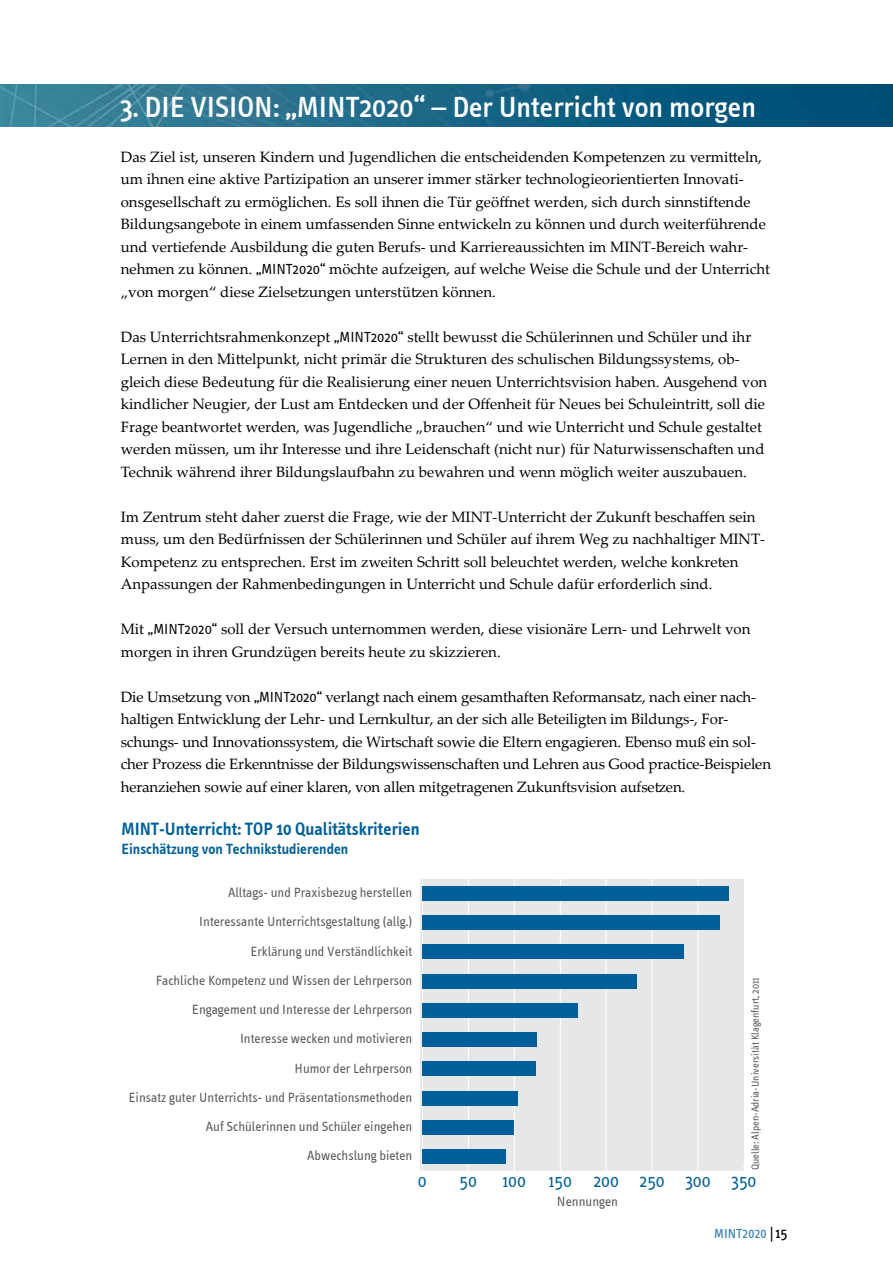
<style>
.page{position:relative;width:893px;height:1263px;background:#fff}
.page>*{position:absolute;margin:0;border:0;box-sizing:border-box;transform-origin:0 0}
.t1{font:500 30px "IV Font";color:#fff}
.t2{font:700 18.3px "IV Font Semi";color:#005f9a}
.t3{font:18.3px "IV Font Normal";color:#005f9a}
.t4{font:700 15.3px "IV Font Semi";color:#005f9a}
.t5{font:15px/22.5px "Palatino Linotype";color:#000}
.t6{font:13.8px/29.2px "IV Font Normal";color:#58595b;text-align:right}
.t7{font:13.5px "IV Font Book Caps";color:#3a80b3}
.t8{font:10.65px "IV Font Normal";color:#58595b}
.s1{font-family:"IV Font Normal"}
.s2{font-family:"IV Font";font-size:15px;color:#000}
</style>
<div class="page">
<img style="left:0;top:84px;width:893px;height:42px">
<div style="left:421px;top:879px;width:323px;height:291px;background:#e6e7e8"></div>
<hr style="left:468px;top:879px;width:1px;height:292px;background:#fff">
<hr style="left:514px;top:879px;width:1px;height:292px;background:#fff">
<hr style="left:560px;top:879px;width:1px;height:292px;background:#fff">
<hr style="left:606px;top:879px;width:1px;height:292px;background:#fff">
<hr style="left:652px;top:879px;width:1px;height:292px;background:#fff">
<hr style="left:698px;top:879px;width:1px;height:292px;background:#fff">
<hr style="left:422px;top:879px;width:1px;height:292px;background:#fff">
<div style="left:422px;top:1149px;width:84px;height:14px;background:#005f9a"></div>
<div style="left:422px;top:1120px;width:92px;height:14px;background:#005f9a"></div>
<div style="left:422px;top:1091px;width:96px;height:14px;background:#005f9a"></div>
<div style="left:422px;top:1062px;width:113px;height:14px;background:#005f9a"></div>
<div style="left:422px;top:1032px;width:115px;height:14px;background:#005f9a"></div>
<div style="left:422px;top:1003px;width:156px;height:14px;background:#005f9a"></div>
<div style="left:422px;top:974px;width:214px;height:14px;background:#005f9a"></div>
<div style="left:422px;top:945px;width:262px;height:14px;background:#005f9a"></div>
<div style="left:422px;top:915px;width:298px;height:14px;background:#005f9a"></div>
<div style="left:422px;top:886px;width:307px;height:14px;background:#005f9a"></div>
<h1 class="t1" style="left:121px;top:90px;width:193px">3. Die Vision: „MINT</h1>
<h1 class="t1" style="left:359px;top:90px;width:398px">2020“ – Der Unterricht von morgen</h1>
<p class="t5" style="left:121px;top:145px;width:651px">Das Ziel ist, unseren Kindern und Jugendlichen die entscheidenden Kompetenzen zu vermitteln, um ihnen eine aktive Partizipation an unserer immer stärker technologieorientierten Innovati&shy;onsgesellschaft zu ermöglichen. Es soll ihnen die Tür geöffnet werden, sich durch sinnstiftende Bildungsangebote in einem umfassenden Sinne entwickeln zu können und durch weiterführende und vertiefende Ausbildung die guten Berufs- und Karriereaussichten im MINT-Bereich wahr&shy;nehmen zu können. <span class="s1">„MINT2020“</span> möchte aufzeigen, auf welche Weise die Schule und der Unterricht „von morgen“ diese Zielsetzungen unterstützen können.</p>
<p class="t5" style="left:121px;top:325px;width:648px">Das Unterrichtsrahmenkonzept <span class="s1">„MINT2020“</span> stellt bewusst die Schülerinnen und Schüler und ihr Lernen in den Mittelpunkt, nicht primär die Strukturen des schulischen Bildungssystems, ob&shy;gleich diese Bedeutung für die Realisierung einer neuen Unterrichtsvision haben. Ausgehend von kindlicher Neugier, der Lust am Entdecken und der Offenheit für Neues bei Schuleintritt, soll die Frage beantwortet werden, was Jugendliche „brauchen“ und wie Unterricht und Schule gestaltet werden müssen, um ihr Interesse und ihre Leidenschaft (nicht nur) für Naturwissenschaften und Technik während ihrer Bildungslaufbahn zu bewahren und wenn möglich weiter auszubauen.</p>
<p class="t5" style="left:121px;top:505px;width:646px">Im Zentrum steht daher zuerst die Frage, wie der MINT-Unterricht der Zukunft beschaffen sein muss, um den Bedürfnissen der Schülerinnen und Schüler auf ihrem Weg zu nachhaltiger MINT-Kompetenz zu entsprechen. Erst im zweiten Schritt soll beleuchtet werden, welche konkreten Anpassungen der Rahmenbedingungen in Unterricht und Schule dafür erforderlich sind.</p>
<p class="t5" style="left:121px;top:617px;width:631px">Mit <span class="s1">„MINT2020“</span> soll der Versuch unternommen werden, diese visionäre Lern- und Lehrwelt von morgen in ihren Grundzügen bereits heute zu skizzieren.</p>
<p class="t5" style="left:121px;top:685px;width:652px">Die Umsetzung von <span class="s1">„MINT2020“</span> verlangt nach einem gesamthaften Reformansatz, nach einer nach&shy;haltigen Entwicklung der Lehr- und Lernkultur, an der sich alle Beteiligten im Bildungs-, For&shy;schungs- und Innovationssystem, die Wirtschaft sowie die Eltern engagieren. Ebenso muß ein sol&shy;cher Prozess die Erkenntnisse der Bildungswissenschaften und Lehren aus Good practice-Beispielen heranziehen sowie auf einer klaren, von allen mitgetragenen Zukunftsvision aufsetzen.</p>
<p class="t2" style="left:122px;top:818px;width:300px">MINT-Unterricht: TOP 10 Qualitätskriterien</p>
<p class="t4" style="left:122px;top:839px;width:228px">Einschätzung von Technikstudierenden</p>
<p class="t6" style="left:129px;top:878px;width:285px">Alltags- und Praxisbezug herstellen<br>Interessante Unterrichtsgestaltung (allg.)<br>Erklärung und Verständlichkeit<br>Fachliche Kompetenz und Wissen der Lehrperson Engagement und Interesse der Lehrperson<br>Interesse wecken und motivieren<br>Humor der Lehrperson<br>Einsatz guter Unterrichts- und Präsentationsmethoden Auf Schülerinnen und Schüler eingehen<br>Abwechslung bieten</p>
<p class="t8" style="left:749px;top:1170px;width:194px;rotate:-90deg">Quelle: Alpen-Adria-Universität Klagenfurt, 2011</p>
<p class="t3" style="left:418px;top:1171px;width:10px">0</p>
<p class="t3" style="left:460px;top:1171px;width:19px">50</p>
<p class="t3" style="left:503px;top:1171px;width:255px">100 150 200 250 300 350</p>
<p class="t6" style="left:557px;top:1186px;width:63px">Nennungen</p>
<p class="t7" style="left:714px;top:1225px;width:75px">MINT2020 <span class="s2">| 15</span></p>
</div>
